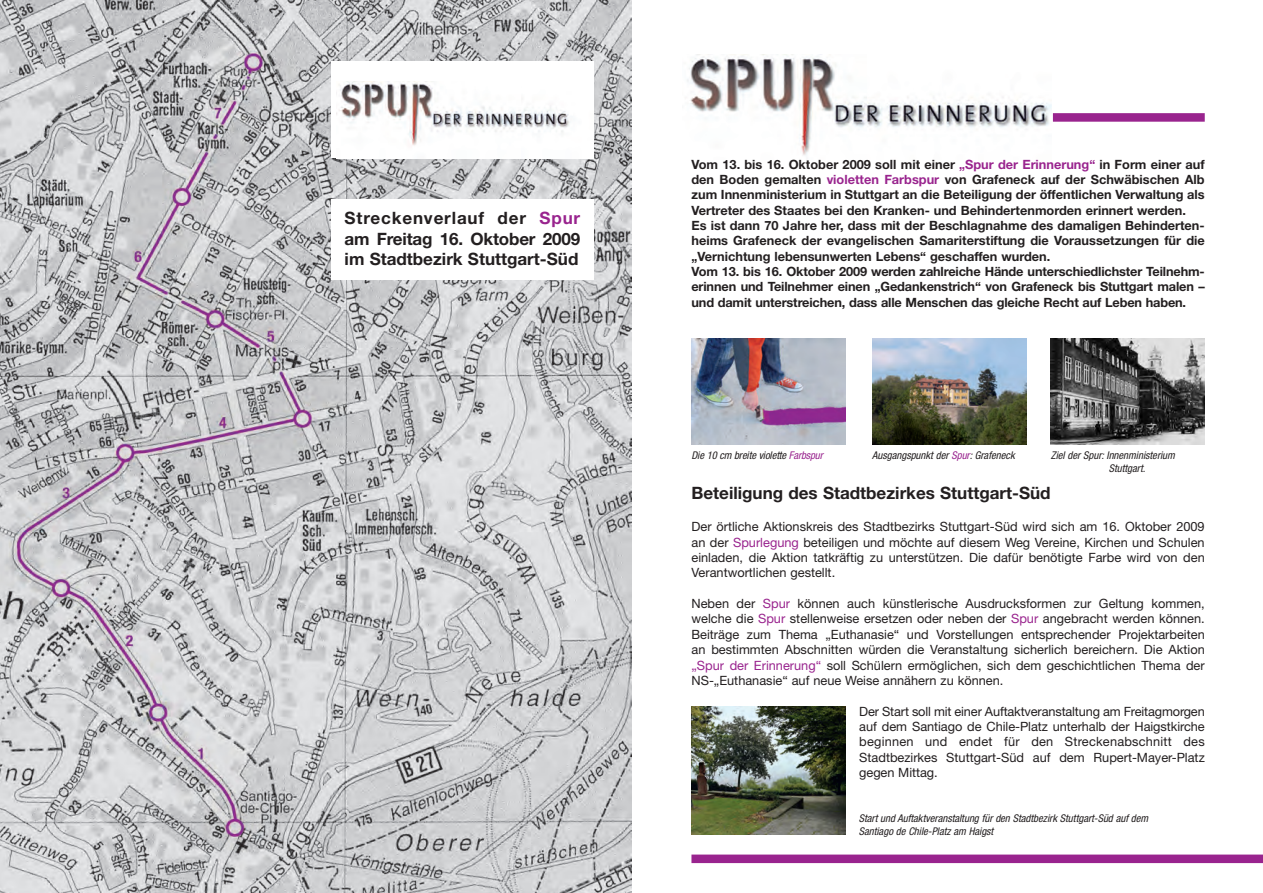
<style>
.page{position:relative;width:1263px;height:893px;background:#fff}
.page>*{position:absolute;margin:0;border:0;box-sizing:border-box;transform-origin:0 0}
.t1{font:700 17.1px/20.4px "Helvetica Neue";color:#231f20;text-align:justify}
.t2{font:12.75px/15.3px "Helvetica Neue";color:#231f20;text-align:justify}
.t3{font:700 12.75px/15.3px "Helvetica Neue";color:#231f20}
.t4{font:italic condensed 10.65px/12.8px "Helvetica Neue";color:#231f20}
.s1{color:#99248e}
</style>
<div class="page">
<img style="left:687px;top:54px;width:366px;height:101px">
<img style="left:691px;top:338px;width:154px;height:106px">
<img style="left:691px;top:706px;width:154px;height:129px">
<img style="left:872px;top:338px;width:154px;height:106px">
<img style="left:1051px;top:338px;width:154px;height:106px">
<img style="left:0;top:0;width:631px;height:893px">
<div style="left:331px;top:62px;width:263px;height:96px;background:#fff"></div>
<img style="left:338px;top:81px;width:232px;height:65px">
<div style="left:331px;top:199px;width:263px;height:81px;background:#fff"></div>
<div style="left:691px;top:854px;width:572px;height:9px;background:#99248e"></div>
<div style="left:1053px;top:113px;width:152px;height:9px;background:#99248e"></div>
<h1 class="t1" style="left:345px;top:210px;width:237px">Streckenverlauf der <span class="s1">Spur </span>am Freitag 16. Oktober 2009 im Stadtbezirk Stuttgart-Süd</h1>
<p class="t3" style="left:691px;top:158px;width:515px">Vom 13. bis 16. Oktober 2009 soll mit einer <span class="s1">„Spur der Erinnerung“</span> in Form einer auf den Boden gemalten <span class="s1">violetten Farbspur</span> von Grafeneck auf der Schwäbischen Alb zum Innenministerium in Stuttgart an die Beteiligung der öffentlichen Verwaltung als Vertreter des Staates bei den Kranken- und Behindertenmorden erinnert werden.<br>Es ist dann 70 Jahre her, dass mit der Beschlagnahme des damaligen Behinderten&shy;heims Grafeneck der evangelischen Samariterstiftung die Voraussetzungen für die „Vernichtung lebensunwerten Lebens“ geschaffen wurden.<br>Vom 13. bis 16. Oktober 2009 werden zahlreiche Hände unterschiedlichster Teilnehm&shy;erinnen und Teilnehmer einen „Gedankenstrich“ von Grafeneck bis Stuttgart malen – und damit unterstreichen, dass alle Menschen das gleiche Recht auf Leben haben.</p>
<p class="t4" style="left:691px;top:450px;width:135px">Die 10 cm breite violette <span class="s1">Farbspur</span></p>
<p class="t4" style="left:872px;top:450px;width:144px">Ausgangspunkt der <span class="s1">Spur</span>: Grafeneck</p>
<p class="t4" style="left:1109px;top:450px;width:70px;text-indent:-58px">Ziel der Spur: Innenministerium<br>Stuttgart.</p>
<h1 class="t1" style="left:691px;top:484px;width:361px">Beteiligung des Stadtbezirkes Stuttgart-Süd</h1>
<p class="t2" style="left:691px;top:520px;width:515px">Der örtliche Aktionskreis des Stadtbezirks Stuttgart-Süd wird sich am 16. Oktober 2009 an der <span class="s1">Spurlegung</span> beteiligen und möchte auf diesem Weg Vereine, Kirchen und Schulen einladen, die Aktion tatkräftig zu unterstützen. Die dafür benötigte Farbe wird von den Verantwortlichen gestellt.</p>
<p class="t2" style="left:691px;top:597px;width:515px">Neben der <span class="s1">Spur</span> können auch künstlerische Ausdrucksformen zur Geltung kommen, welche die <span class="s1">Spur</span> stellenweise ersetzen oder neben der <span class="s1">Spur</span> angebracht werden können.<br>Beiträge zum Thema „Euthanasie“ und Vorstellungen entsprechender Projektarbeiten an bestimmten Abschnitten würden die Veranstaltung sicherlich bereichern. Die Aktion <span class="s1">„Spur der Erinnerung“</span> soll Schülern ermöglichen, sich dem geschichtlichen Thema der NS-„Euthanasie“ auf neue Weise annähern zu können.</p>
<p class="t2" style="left:859px;top:705px;width:347px">Der Start soll mit einer Auftaktveranstaltung am Freitagmorgen auf dem Santiago de Chile-Platz unterhalb der Haigstkirche beginnen und endet für den Streckenabschnitt des Stadtbezirkes Stuttgart-Süd auf dem Rupert-Mayer-Platz gegen Mittag.</p>
<p class="t4" style="left:859px;top:812px;width:293px">Start und Auftaktveranstaltung für den Stadtbezirk Stuttgart-Süd auf dem<br>Santiago de Chile-Platz am Haigst</p>
</div>
